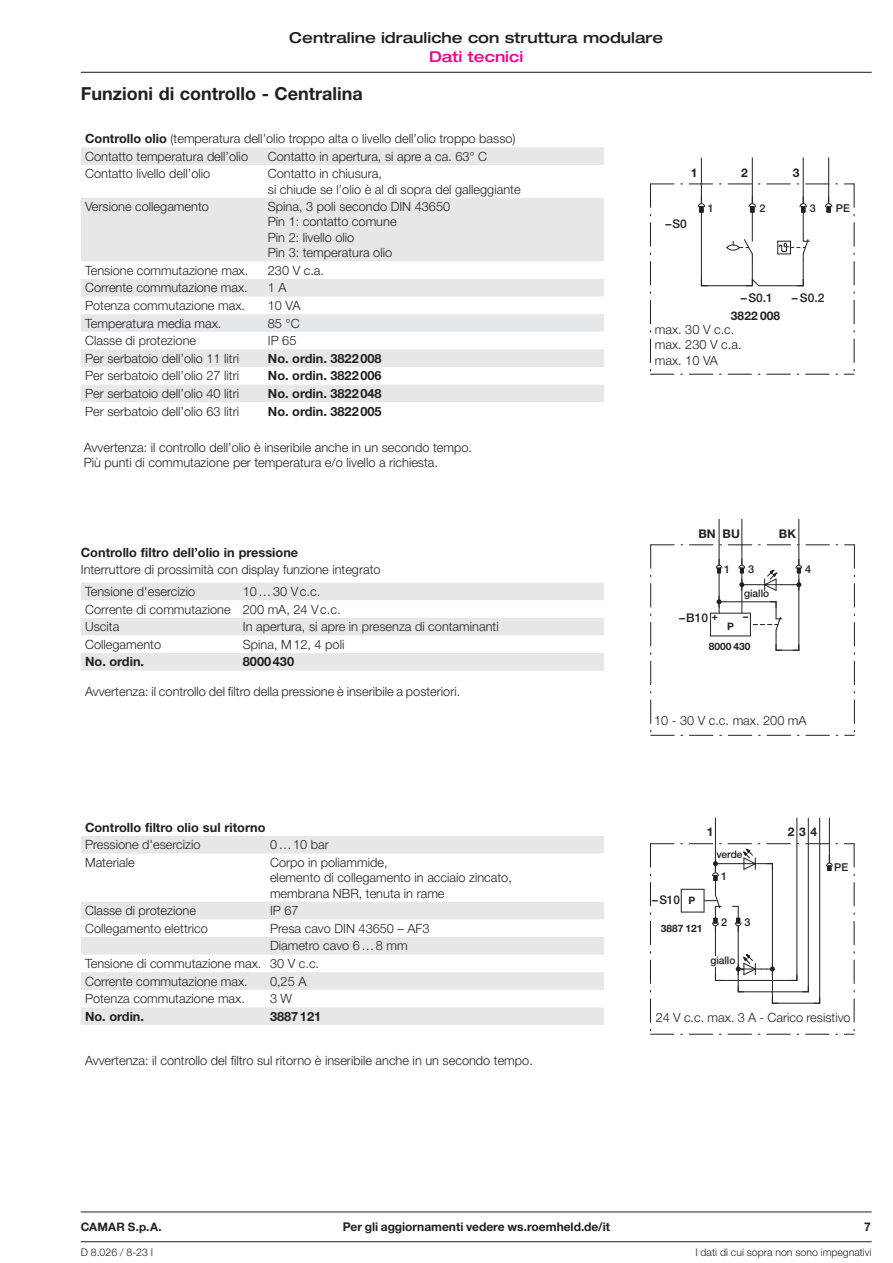
<style>
.page{position:relative;width:893px;height:1263px;background:#fff}
.page>*{position:absolute;margin:0;border:0;box-sizing:border-box;transform-origin:0 0}
.t1{font:700 18px "Helvetica Neue LT Pro";color:#231f20}
.t2{font:500 expanded 15px "Helvetica Neue LT Pro";color:#231f20}
.t3{font:500 expanded 15px "Helvetica Neue LT Pro";color:#ed028c}
.t4{font:300 12.75px/15.3px "Helvetica Neue LT Pro";color:#231f20}
.t5{font:700 12.75px "Helvetica Neue LT Pro";color:#231f20}
.t6{font:700 12px "Helvetica Neue LT Pro";color:#231f20}
.t7{font:300 12px/12px "Helvetica Neue LT Pro";color:#231f20}
.t8{font:500 12px "Helvetica Neue LT Pro";color:#231f20}
.t9{font:700 11.7px "Helvetica Neue LT Pro";letter-spacing:.015em;color:#231f20}
.t10{font:500 10.8px "Helvetica Neue LT Pro";color:#231f20}
.t11{font:300 10.5px "Helvetica Neue LT Pro";color:#231f20}
.t12{font:500 10.5px "Helvetica Neue LT Pro";color:#231f20}
.t13{font:700 10.2px "Helvetica Neue LT Pro";color:#231f20}
.s1{font-weight:700}
</style>
<div class="page">
<hr style="left:81px;top:72px;width:791px;height:1px;background:#231f20">
<hr style="left:81px;top:1241px;width:791px;height:1px;background:#231f20">
<hr style="left:81px;top:1212px;width:791px;height:1px;background:#231f20">
<hr style="left:701px;top:158px;width:1px;height:45px;background:#231f20">
<hr style="left:803px;top:158px;width:1px;height:45px;background:#231f20">
<hr style="left:752px;top:158px;width:1px;height:45px;background:#231f20">
<hr style="left:828px;top:158px;width:1px;height:45px;background:#231f20">
<svg style="left:650px;top:184px;width:205px;height:191px"></svg>
<hr style="left:719px;top:519px;width:1px;height:46px;background:#231f20">
<hr style="left:741px;top:519px;width:1px;height:46px;background:#231f20">
<hr style="left:798px;top:519px;width:1px;height:46px;background:#231f20">
<svg style="left:650px;top:545px;width:205px;height:191px"></svg>
<hr style="left:715px;top:818px;width:1px;height:46px;background:#231f20">
<hr style="left:796px;top:818px;width:1px;height:162px;background:#231f20">
<hr style="left:808px;top:818px;width:1px;height:174px;background:#231f20">
<hr style="left:819px;top:818px;width:1px;height:185px;background:#231f20">
<hr style="left:829px;top:818px;width:1px;height:44px;background:#231f20">
<svg style="left:650px;top:843px;width:205px;height:192px"></svg>
<svg style="left:81px;top:147px;width:523px;height:255px;fill:#e6e7e9"></svg>
<svg style="left:81px;top:836px;width:523px;height:189px"></svg>
<div style="left:656px;top:1013px;width:195px;height:19px;background:#fff"></div>
<div style="left:654px;top:716px;width:165px;height:17px;background:#fff"></div>
<div style="left:655px;top:325px;width:98px;height:47px;background:#fff"></div>
<div style="left:710px;top:956px;width:25px;height:11px;background:#fff"></div>
<svg style="left:81px;top:583px;width:523px;height:88px;fill:#e6e7e9"></svg>
<p class="t2" style="left:289px;top:28px;width:376px">Centraline idrauliche con struttura modulare</p>
<p class="t3" style="left:429px;top:47px;width:96px">Dati tecnici</p>
<h1 class="t1" style="left:81px;top:83px;width:283px">Funzioni di controllo - Centralina</h1>
<p class="t4" style="left:85px;top:129px;width:432px;line-height:17.5px"><span class="s1">Controllo olio</span> (temperatura dell’olio troppo alta o livello dell’olio troppo basso)<br>Contatto temperatura dell’olio</p>
<p class="t4" style="left:268px;top:148px;width:221px">Contatto in apertura, si apre a ca. 63° C</p>
<p class="t4" style="left:85px;top:166px;width:127px">Contatto livello dell’olio</p>
<p class="t4" style="left:268px;top:166px;width:254px">Contatto in chiusura,<br>si chiude se l’olio è al di sopra del galleggiante</p>
<p class="t4" style="left:85px;top:199px;width:125px">Versione collegamento</p>
<p class="t4" style="left:268px;top:199px;width:184px">Spina, 3 poli secondo DIN 43650<br>Pin 1: contatto comune<br>Pin 2: livello olio<br>Pin 3: temperatura olio</p>
<p class="t4" style="left:85px;top:262px;width:165px">Tensione commutazione max.</p>
<p class="t4" style="left:268px;top:262px;width:58px">230 V c.a.</p>
<p class="t4" style="left:85px;top:280px;width:164px">Corrente commutazione max.</p>
<p class="t4" style="left:268px;top:280px;width:20px">1 A</p>
<p class="t4" style="left:85px;top:297px;width:161px">Potenza commutazione max.</p>
<p class="t4" style="left:268px;top:297px;width:34px">10 VA</p>
<p class="t4" style="left:85px;top:315px;width:138px">Temperatura media max.</p>
<p class="t4" style="left:268px;top:315px;width:33px">85 °C</p>
<p class="t4" style="left:85px;top:333px;width:113px">Classe di protezione</p>
<p class="t4" style="left:268px;top:333px;width:30px">IP 65</p>
<p class="t4" style="left:85px;top:350px;width:155px">Per serbatoio dell’olio 11 litri</p>
<p class="t5" style="left:268px;top:350px;width:115px">No. ordin. 3822008</p>
<p class="t4" style="left:85px;top:368px;width:155px">Per serbatoio dell’olio 27 litri</p>
<p class="t5" style="left:268px;top:368px;width:115px">No. ordin. 3822006</p>
<p class="t4" style="left:85px;top:385px;width:155px">Per serbatoio dell’olio 40 litri</p>
<p class="t5" style="left:268px;top:386px;width:115px">No. ordin. 3822048</p>
<p class="t4" style="left:85px;top:403px;width:155px">Per serbatoio dell’olio 63 litri</p>
<p class="t5" style="left:268px;top:403px;width:115px">No. ordin. 3822005</p>
<p class="t4" style="left:84px;top:439px;width:390px">Avvertenza: il controllo dell’olio è inseribile anche in un secondo tempo.<br>Più punti di commutazione per temperatura e/o livello a richiesta.</p>
<p class="t5" style="left:81px;top:544px;width:219px">Controllo filtro dell’olio in pressione</p>
<p class="t4" style="left:81px;top:562px;width:301px">Interruttore di prossimità con display funzione integrato</p>
<p class="t4" style="left:85px;top:583px;width:112px">Tensione d'esercizio</p>
<p class="t4" style="left:85px;top:582px;width:257px;line-height:17.5px;text-indent:158px">10…30 Vc.c.<br>Corrente di commutazione 200 mA, 24 Vc.c.<br>Uscita</p>
<p class="t4" style="left:243px;top:619px;width:257px">In apertura, si apre in presenza di contaminanti</p>
<p class="t4" style="left:85px;top:636px;width:78px">Collegamento</p>
<p class="t4" style="left:243px;top:636px;width:103px">Spina, M12, 4 poli</p>
<p class="t5" style="left:85px;top:654px;width:61px">No. ordin.</p>
<p class="t5" style="left:243px;top:654px;width:53px">8000430</p>
<p class="t4" style="left:85px;top:684px;width:377px">Avvertenza: il controllo del filtro della pressione è inseribile a posteriori.</p>
<p class="t5" style="left:85px;top:819px;width:182px">Controllo filtro olio sul ritorno</p>
<p class="t4" style="left:85px;top:837px;width:117px">Pressione d'esercizio</p>
<p class="t4" style="left:270px;top:837px;width:60px">0…10 bar</p>
<p class="t4" style="left:85px;top:854px;width:51px">Materiale</p>
<p class="t4" style="left:270px;top:854px;width:243px">Corpo in poliammide,<br>elemento di collegamento in acciaio zincato, membrana NBR, tenuta in rame</p>
<p class="t4" style="left:85px;top:903px;width:113px">Classe di protezione</p>
<p class="t4" style="left:270px;top:903px;width:30px">IP 67</p>
<p class="t4" style="left:85px;top:920px;width:124px">Collegamento elettrico</p>
<p class="t4" style="left:270px;top:920px;width:161px">Presa cavo DIN 43650 – AF3</p>
<p class="t4" style="left:270px;top:938px;width:139px">Diametro cavo 6…8 mm</p>
<p class="t4" style="left:85px;top:955px;width:236px">Tensione di commutazione max. 30 V c.c.</p>
<p class="t4" style="left:85px;top:973px;width:164px">Corrente commutazione max.</p>
<p class="t4" style="left:270px;top:973px;width:38px">0,25 A</p>
<p class="t4" style="left:85px;top:991px;width:161px">Potenza commutazione max.</p>
<p class="t4" style="left:270px;top:991px;width:24px">3 W</p>
<p class="t5" style="left:85px;top:1008px;width:61px">No. ordin.</p>
<p class="t5" style="left:270px;top:1008px;width:53px">3887121</p>
<p class="t4" style="left:85px;top:1052px;width:449px">Avvertenza: il controllo del filtro sul ritorno è inseribile anche in un secondo tempo.</p>
<p class="t6" style="left:691px;top:165px;width:8px">1</p>
<p class="t6" style="left:741px;top:165px;width:8px">2</p>
<p class="t6" style="left:793px;top:165px;width:8px">3</p>
<p class="t8" style="left:665px;top:217px;width:23px">–S0</p>
<p class="t10" style="left:708px;top:201px;width:8px">1</p>
<p class="t10" style="left:759px;top:201px;width:8px">2</p>
<p class="t10" style="left:810px;top:201px;width:8px">3</p>
<p class="t10" style="left:836px;top:201px;width:16px">PE</p>
<p class="t8" style="left:741px;top:290px;width:33px">–S0.1</p>
<p class="t8" style="left:792px;top:290px;width:34px">– S0.2</p>
<p class="t6" style="left:731px;top:308px;width:51px">3822 008</p>
<p class="t7" style="left:657px;top:334px;width:80px">max. 30 V DC max. 230 V AC max. 10 VA</p>
<p class="t4" style="left:655px;top:322px;width:88px">max. 30 V c.c. max. 230 V c.a. max. 10 VA</p>
<p class="t6" style="left:698px;top:526px;width:43px">BN BU</p>
<p class="t6" style="left:779px;top:526px;width:19px">BK</p>
<p class="t10" style="left:724px;top:562px;width:8px">1</p>
<p class="t10" style="left:748px;top:562px;width:8px">3</p>
<p class="t12" style="left:744px;top:586px;width:27px">giallo</p>
<p class="t8" style="left:679px;top:610px;width:30px">–B10</p>
<p class="t13" style="left:712px;top:610px;width:8px">+</p>
<p class="t13" style="left:743px;top:610px;width:7px">–</p>
<p class="t13" style="left:727px;top:620px;width:8px">P</p>
<p class="t13" style="left:709px;top:640px;width:43px">8000 430</p>
<p class="t10" style="left:805px;top:562px;width:8px">4</p>
<p class="t4" style="left:654px;top:713px;width:154px">10 - 30 V c.c. max. 200 mA</p>
<p class="t7" style="left:656px;top:720px;width:141px">10 – 30 V DC max. 200 mA</p>
<p class="t6" style="left:707px;top:824px;width:8px">1</p>
<p class="t6" style="left:788px;top:824px;width:31px">234</p>
<p class="t8" style="left:652px;top:893px;width:29px">–S10</p>
<p class="t13" style="left:689px;top:894px;width:8px">P</p>
<p class="t13" style="left:661px;top:922px;width:43px">3887 121</p>
<p class="t12" style="left:716px;top:848px;width:28px">verde</p>
<p class="t10" style="left:721px;top:870px;width:8px">1</p>
<p class="t10" style="left:721px;top:915px;width:8px">2</p>
<p class="t10" style="left:745px;top:915px;width:8px">3</p>
<p class="t12" style="left:710px;top:954px;width:27px">giallo</p>
<p class="t10" style="left:834px;top:860px;width:16px">PE</p>
<p class="t4" style="left:656px;top:1009px;width:196px">24 V c.c. max. 3 A - Carico resistivo</p>
<p class="t7" style="left:656px;top:1019px;width:95px">24 V DC max. 3 A</p>
<p class="t9" style="left:81px;top:1220px;width:83px">CAMAR S.p.A.</p>
<p class="t6" style="left:343px;top:1220px;width:269px">Per gli aggiornamenti vedere ws.roemheld.de/it</p>
<p class="t6" style="left:864px;top:1220px;width:8px">7</p>
<p class="t11" style="left:81px;top:1245px;width:74px">D 8.026 / 8-23 I</p>
<p class="t11" style="left:695px;top:1245px;width:178px">I dati di cui sopra non sono impegnativi</p>
</div>
